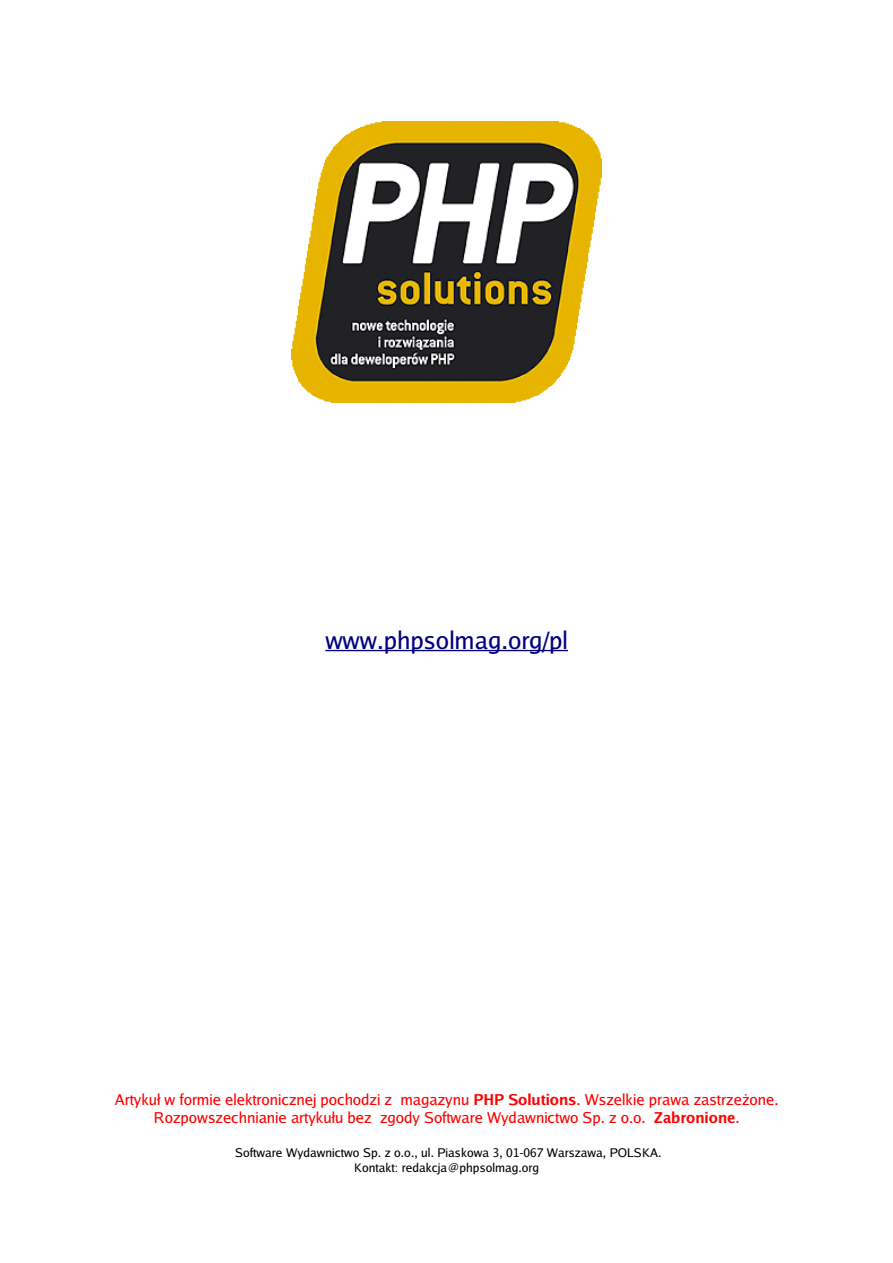
<style>
.page{position:relative;width:893px;height:1263px;background:#fff}
.page>*{position:absolute;margin:0;border:0;box-sizing:border-box;transform-origin:0 0}
.t1{font:24px "Luxi Sans";color:#000080}
.t2{font:15px/18.3px "Luxi Sans";color:#f00;text-align:center}
.t3{font:12px/15px "Luxi Sans";color:#000;text-align:center}
.s1{font-weight:700}
</style>
<div class="page">
<hr style="left:325px;top:650px;width:243px;height:1px;background:#000080">
<img style="left:292px;top:121px;width:309px;height:281px">
<h1 class="t1" style="left:325px;top:625px;width:244px">www.phpsolmag.org/pl</h1>
<p class="t2" style="left:115px;top:1090px;width:665px">Artykuł w formie elektronicznej pochodzi z magazynu <span class="s1">PHP Solutions</span>. Wszelkie prawa zastrzeżone.<br>Rozpowszechnianie artykułu bez zgody Software Wydawnictwo Sp. z o.o. <span class="s1">Zabronione</span>.</p>
<p class="t3" style="left:235px;top:1144px;width:428px">Software Wydawnictwo Sp. z o.o., ul. Piaskowa 3, 01-067 Warszawa, POLSKA.<br>Kontakt: redakcja@phpsolmag.org</p>
</div>
